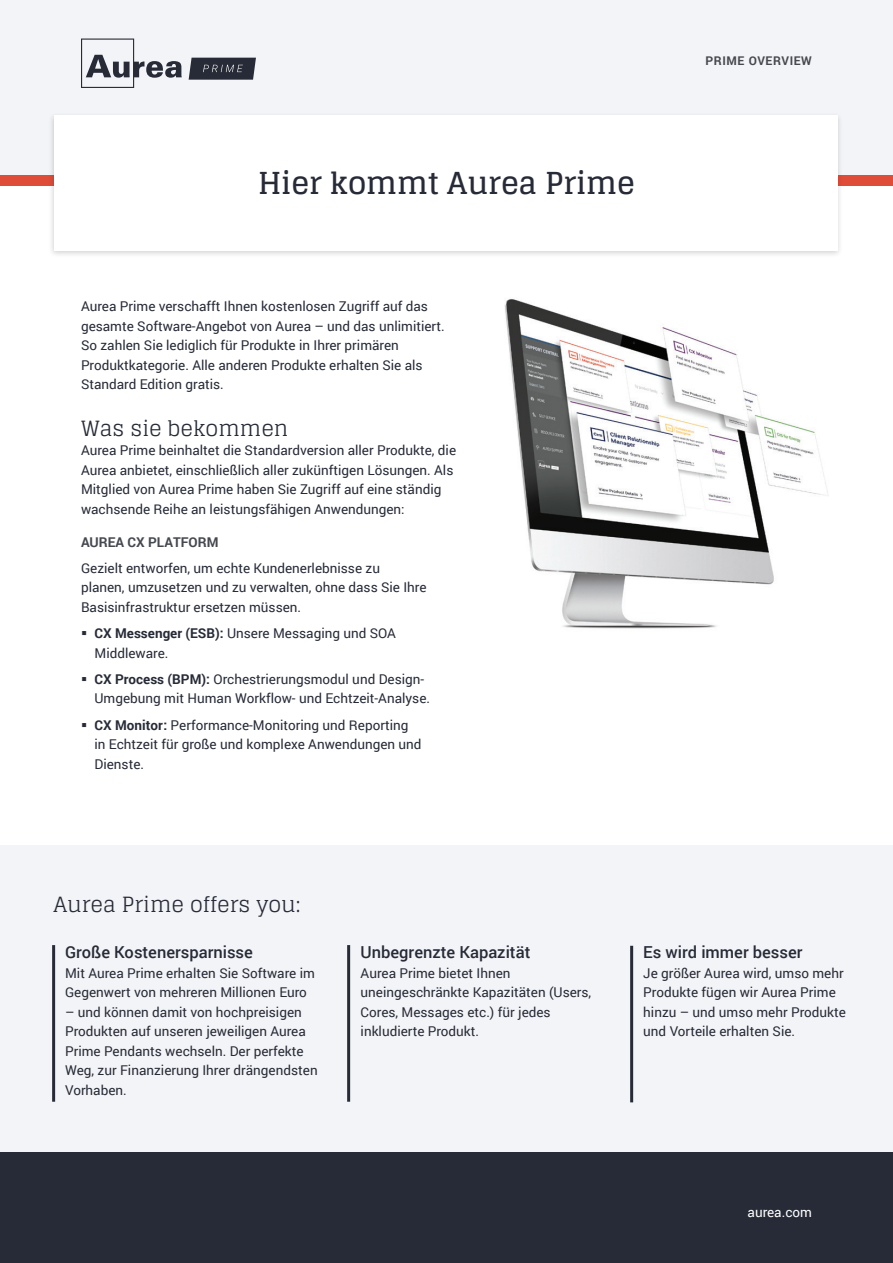
<style>
.page{position:relative;width:893px;height:1263px;background:#fff}
.page>*{position:absolute;margin:0;border:0;box-sizing:border-box;transform-origin:0 0}
.paper_title{font:700 30.3px "Glegoo";color:#272b37}
.body_copy{font:21px "Glegoo";color:#272b37}
.body_subhead{font:500 16.5px "Roboto";color:#272b37}
.body_copy-2{font:13.5px/19.5px "Roboto";color:#272b37}
.body_copy-3{font:700 13.5px "Roboto";color:#45484f}
.body_copy-4{font:13.5px "Roboto";color:#fff}
.body_copy-5{font:700 12px "Roboto";letter-spacing:.05em;color:#45484f}
.s1{font-weight:700}
</style>
<div class="page">
<div style="left:0;top:0;width:893px;height:176px;background:#f3f4f7"></div>
<div style="left:0;top:176px;width:893px;height:10px;background:#df4c37"></div>
<div style="left:48px;top:112px;width:795px;height:146px;background:#231f20;opacity:.2"></div>
<div style="left:54px;top:115px;width:783px;height:135px;background:#fff"></div>
<div style="left:0;top:845px;width:893px;height:307px;background:#f3f4f7"></div>
<hr style="left:52px;top:945px;width:3px;height:157px;background:#272b37">
<hr style="left:347px;top:945px;width:3px;height:157px;background:#272b37">
<hr style="left:630px;top:946px;width:3px;height:156px;background:#272b37">
<div style="left:0;top:1152px;width:893px;height:111px;background:#272b37"></div>
<svg style="left:189px;top:58px;width:67px;height:22px"></svg>
<svg style="left:81px;top:39px;width:101px;height:49px"></svg>
<img style="left:504px;top:299px;width:325px;height:330px">
<p class="paper_title" style="left:258px;top:166px;width:378px">Hier kommt Aurea Prime</p>
<p class="body_copy-2" style="left:81px;top:296px;width:365px">Aurea Prime verschafft Ihnen kostenlosen Zugriff auf das gesamte Software-Angebot von Aurea – und das unlimitiert.<br>So zahlen Sie lediglich für Produkte in Ihrer primären Produktkategorie. Alle anderen Produkte erhalten Sie als Standard Edition gratis.</p>
<p class="body_copy" style="left:81px;top:416px;width:209px">Was sie bekommen</p>
<p class="body_copy-2" style="left:81px;top:440px;width:377px">Aurea Prime beinhaltet die Standardversion aller Produkte, die Aurea anbietet, einschließlich aller zukünftigen Lösungen. Als Mitglied von Aurea Prime haben Sie Zugriff auf eine ständig wachsende Reihe an leistungsfähigen Anwendungen:</p>
<p class="body_copy-3" style="left:81px;top:532px;width:139px">AUREA CX PLATFORM</p>
<p class="body_copy-2" style="left:81px;top:558px;width:347px">Gezielt entworfen, um echte Kundenerlebnisse zu planen, umzusetzen und zu verwalten, ohne dass Sie Ihre<br>Basisinfrastruktur ersetzen müssen.</p>
<p class="body_copy-2" style="left:94px;top:623px;width:303px;text-indent:-14px">▪ <span class="s1">CX Messenger (ESB):</span> Unsere Messaging und SOA<br>Middleware.</p>
<p class="body_copy-2" style="left:94px;top:669px;width:337px;text-indent:-14px">▪ <span class="s1">CX Process (BPM):</span> Orchestrierungsmodul und Design-<br>Umgebung mit Human Workflow- und Echtzeit-Analyse.</p>
<p class="body_copy-2" style="left:94px;top:715px;width:329px;text-indent:-14px">▪ <span class="s1">CX Monitor:</span> Performance-Monitoring und Reporting in Echtzeit für große und komplexe Anwendungen und<br>Dienste.</p>
<p class="body_copy-5" style="left:705px;top:52px;width:108px">PRIME OVERVIEW</p>
<p class="body_copy" style="left:53px;top:892px;width:249px">Aurea Prime offers you:</p>
<p class="body_subhead" style="left:65px;top:941px;width:189px">Große Kostenersparnisse</p>
<p class="body_copy-2" style="left:65px;top:963px;width:251px">Mit Aurea Prime erhalten Sie Software im<br>Gegenwert von mehreren Millionen Euro</p>
<p class="body_copy-2" style="left:65px;top:1002px;width:254px">– und können damit von hochpreisigen Produkten auf unseren jeweiligen Aurea Prime Pendants wechseln. Der perfekte Weg, zur Finanzierung Ihrer drängendsten Vorhaben.</p>
<p class="body_subhead" style="left:361px;top:941px;width:171px">Unbegrenzte Kapazität</p>
<p class="body_copy-2" style="left:361px;top:963px;width:232px">Aurea Prime bietet Ihnen uneingeschränkte Kapazitäten (Users,<br>Cores, Messages etc.) für jedes inkludierte Produkt.</p>
<p class="body_subhead" style="left:643px;top:941px;width:161px">Es wird immer besser</p>
<p class="body_copy-2" style="left:643px;top:963px;width:204px">Je größer Aurea wird, umso mehr<br>Produkte fügen wir Aurea Prime hinzu – und umso mehr Produkte und Vorteile erhalten Sie.</p>
<p class="body_copy-4" style="left:748px;top:1203px;width:66px">aurea.com</p>
</div>
